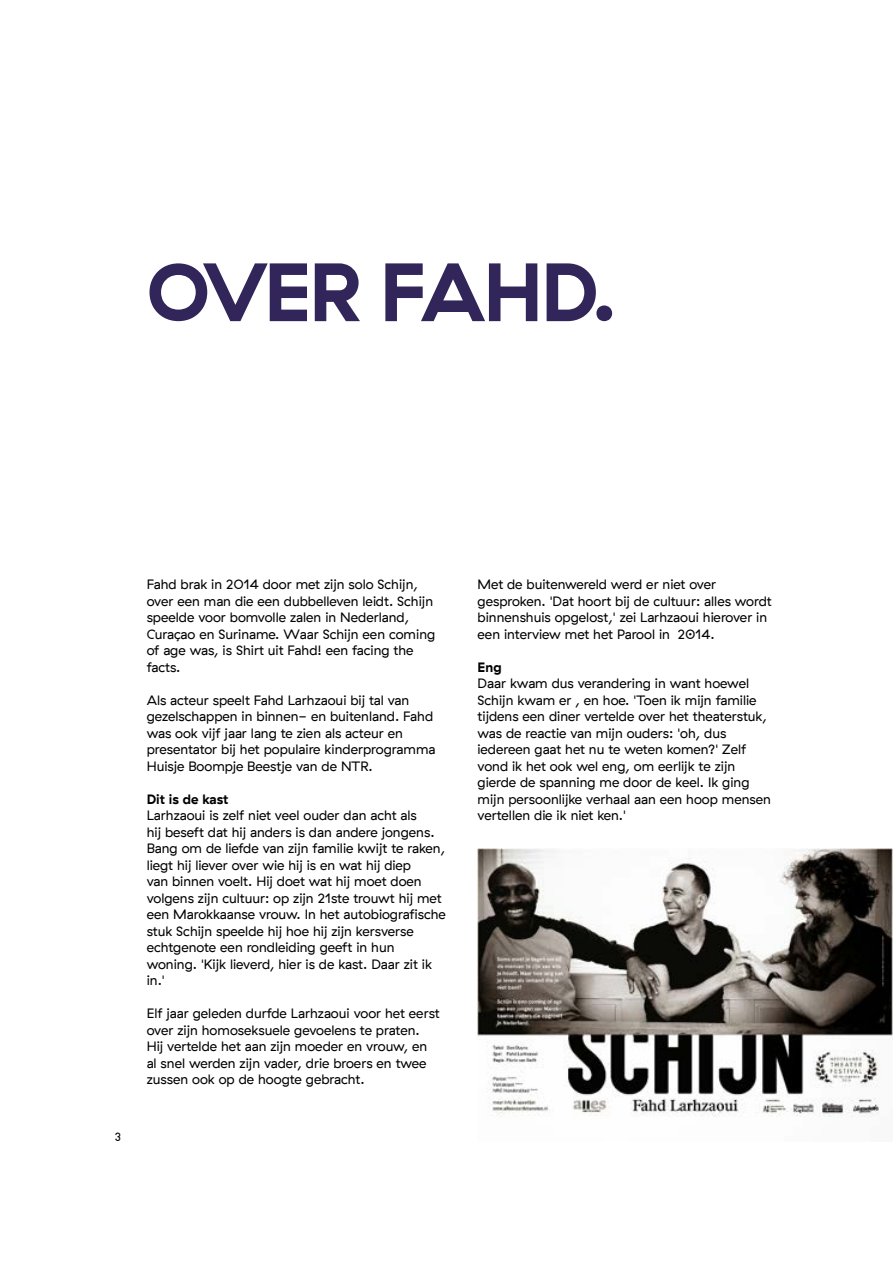
<style>
.page{position:relative;width:893px;height:1263px;background:#fff}
.page>*{position:absolute;margin:0;border:0;box-sizing:border-box;transform-origin:0 0}
.t1{font:700 82.5px "GT Haptik";letter-spacing:-.04em;color:#31255a}
.t2{font:13.5px/16.5px "GT Haptik";color:#000}
.t3{font:700 13.5px "GT Haptik";color:#000}
.t4{font:12px "GT Haptik";color:#000}
</style>
<div class="page">
<img style="left:478px;top:848px;width:415px;height:269px">
<h1 class="t1" style="left:147px;top:242px;width:472px">OVER FAHD.</h1>
<p class="t4" style="left:115px;top:1129px;width:8px">3</p>
<p class="t2" style="left:147px;top:576px;width:290px">Fahd brak in 2014 door met zijn solo Schijn, over een man die een dubbelleven leidt. Schijn speelde voor bomvolle zalen in Nederland, Curaçao en Suriname. Waar Schijn een coming of age was, is Shirt uit Fahd! een facing the facts.</p>
<p class="t2" style="left:147px;top:692px;width:290px">Als acteur speelt Fahd Larhzaoui bij tal van gezelschappen in binnen- en buitenland. Fahd was ook vijf jaar lang te zien als acteur en presentator bij het populaire kinderprogramma Huisje Boompje Beestje van de NTR.</p>
<p class="t3" style="left:147px;top:791px;width:83px">Dit is de kast</p>
<p class="t2" style="left:147px;top:807px;width:301px">Larhzaoui is zelf niet veel ouder dan acht als<br>hij beseft dat hij anders is dan andere jongens.<br>Bang om de liefde van zijn familie kwijt te raken, liegt hij liever over wie hij is en wat hij diep<br>van binnen voelt. Hij doet wat hij moet doen volgens zijn cultuur: op zijn 21ste trouwt hij met een Marokkaanse vrouw. In het autobiografische stuk Schijn speelde hij hoe hij zijn kersverse echtgenote een rondleiding geeft in hun woning. 'Kijk lieverd, hier is de kast. Daar zit ik in.'</p>
<p class="t2" style="left:147px;top:1005px;width:295px">Elf jaar geleden durfde Larhzaoui voor het eerst over zijn homoseksuele gevoelens te praten.<br>Hij vertelde het aan zijn moeder en vrouw, en al snel werden zijn vader, drie broers en twee zussen ook op de hoogte gebracht.</p>
<p class="t2" style="left:478px;top:576px;width:296px">Met de buitenwereld werd er niet over gesproken. 'Dat hoort bij de cultuur: alles wordt binnenshuis opgelost,' zei Larhzaoui hierover in een interview met het Parool in 2014.</p>
<p class="t3" style="left:478px;top:659px;width:26px">Eng</p>
<p class="t2" style="left:478px;top:675px;width:295px">Daar kwam dus verandering in want hoewel Schijn kwam er , en hoe. 'Toen ik mijn familie tijdens een diner vertelde over het theaterstuk, was de reactie van mijn ouders: 'oh, dus iedereen gaat het nu te weten komen?' Zelf vond ik het ook wel eng, om eerlijk te zijn gierde de spanning me door de keel. Ik ging mijn persoonlijke verhaal aan een hoop mensen vertellen die ik niet ken.'</p>
</div>
